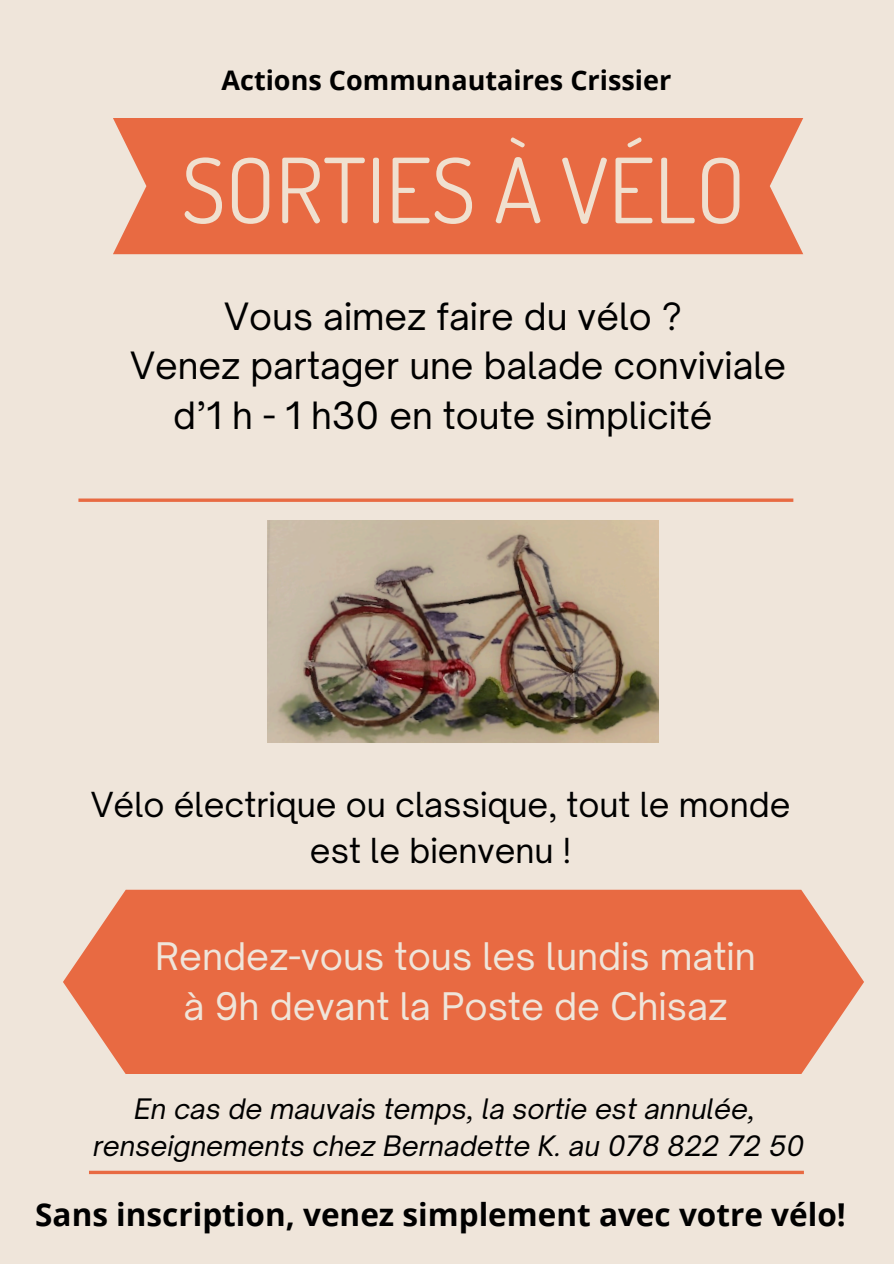
<style>
.page{position:relative;width:894px;height:1264px;background:#fff}
.page>*{position:absolute;margin:0;border:0;box-sizing:border-box;transform-origin:0 0}
.t1{font:89.85px "Dosis";color:#f0e0cf}
.t2{font:36.45px/50.7px "Open Sauce One";color:#efe5da;text-align:center}
.t3{font:36px "Open Sauce One";color:#000}
.t4{font:33px/46.2px "Open Sauce One";color:#000;text-align:center}
.t5{font:700 31.5px "Open Sans";color:#000}
.t6{font:italic 27px "Open Sauce One";color:#000}
.t7{font:700 27px "Open Sans";color:#000}
</style>
<div class="page">
<div style="left:0;top:0;width:893px;height:1263px;background:#efe5da"></div>
<svg style="left:78px;top:498px;width:715px;height:4px;background:#e87c59"></svg>
<svg style="left:89px;top:1170px;width:714px;height:4px;background:#e9805e"></svg>
<img style="left:268px;top:521px;width:390px;height:221px">
<div style="left:113px;top:118px;width:690px;height:136px;background:#e86a42"></div>
<svg style="left:63px;top:889px;width:800px;height:185px;background:#e8734e"></svg>
<h2 class="t7" style="left:221px;top:61px;width:451px">Actions Communautaires Crissier</h2>
<h1 class="t1" style="left:181px;top:131px;width:565px">SORTIES À VÉLO</h1>
<h2 class="t3" style="left:224px;top:294px;width:459px">Vous aimez faire du vélo ?</h2>
<h2 class="t3" style="left:130px;top:343px;width:657px">Venez partager une balade conviviale</h2>
<h2 class="t3" style="left:173px;top:393px;width:540px">d’1 h - 1 h30 en toute simplicité</h2>
<p class="t4" style="left:91px;top:781px;width:701px">Vélo électrique ou classique, tout le monde est le bienvenu !</p>
<h2 class="t2" style="left:155px;top:930px;width:602px">Rendez-vous tous les lundis matin à 9h devant la Poste de Chisaz</h2>
<p class="t6" style="left:134px;top:1091px;width:622px">En cas de mauvais temps, la sortie est annulée,</p>
<h3 class="t6" style="left:93px;top:1128px;width:712px">renseignements chez Bernadette K. au 078 822 72 50</h3>
<p class="t5" style="left:35px;top:1192px;width:811px">Sans inscription, venez simplement avec votre vélo!</p>
</div>
